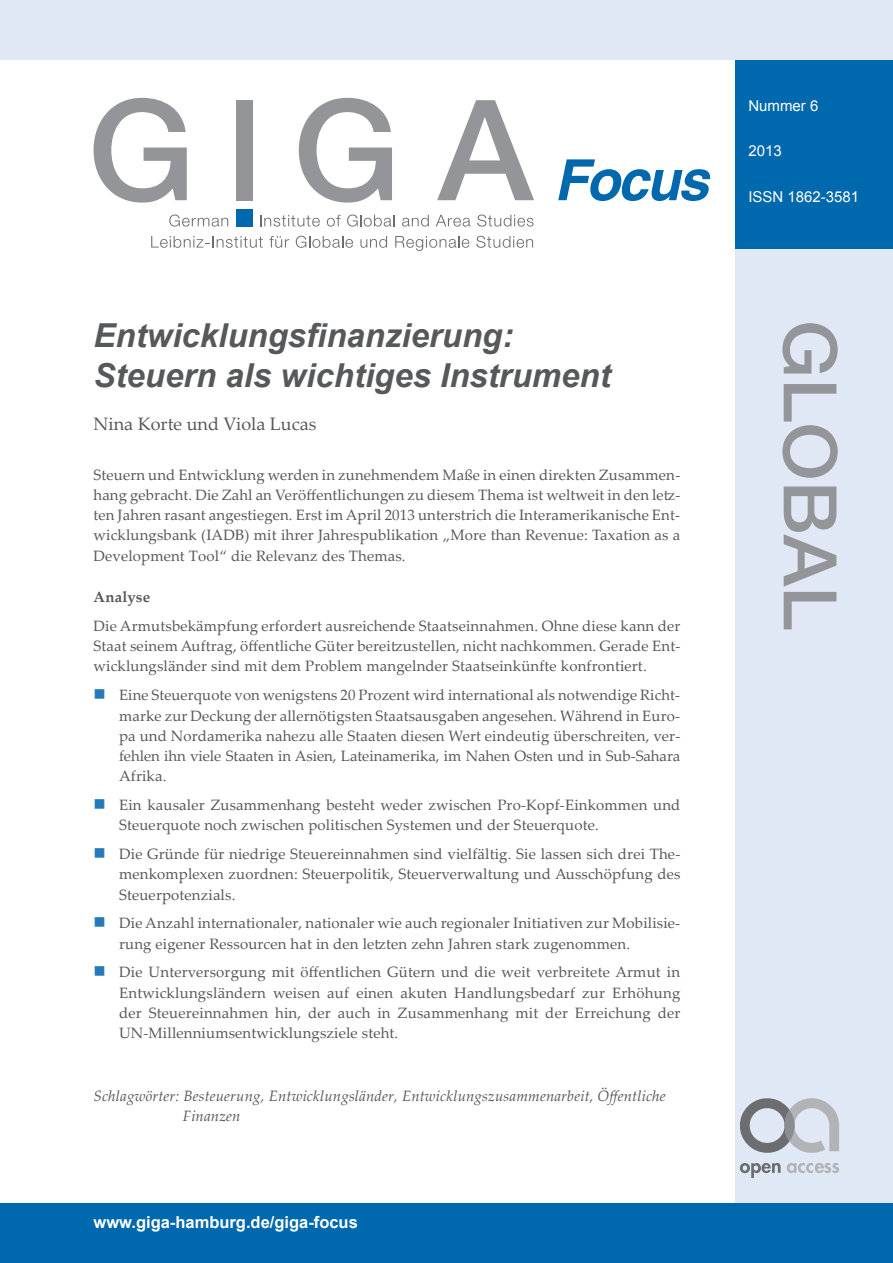
<style>
.page{position:relative;width:893px;height:1263px;background:#fff}
.page>*{position:absolute;margin:0;border:0;box-sizing:border-box;transform-origin:0 0}
.t1{font:italic 700 33px/39.6px "Arial";color:#57585a}
.t2{font:18px "Palatino Linotype";color:#57585a}
.t3{font:700 16.5px "Arial";color:#fff}
.t4{font:15px/20.2px "Palatino Linotype";letter-spacing:.01em;color:#57585a;text-align:justify}
.t5{font:italic 15px/20.2px "Palatino Linotype";letter-spacing:.01em;color:#57585a}
.t6{font:15px "Arial";color:#fff}
.t7{font:700 15px "Palatino Linotype";letter-spacing:.01em;color:#57585a}
</style>
<div class="page">
<div style="left:736px;top:60px;width:157px;height:207px;background:#0068ac"></div>
<div style="left:736px;top:249px;width:157px;height:1014px;background:#dfe8f4"></div>
<div style="left:0;top:1203px;width:893px;height:60px;background:#0068ac"></div>
<div style="left:0;top:0;width:893px;height:60px;background:#dfe8f4"></div>
<svg style="left:782px;top:323px;width:56px;height:51px"></svg>
<svg style="left:782px;top:384px;width:56px;height:94px"></svg>
<svg style="left:784px;top:486px;width:52px;height:143px"></svg>
<svg style="left:151px;top:236px;width:112px;height:12px"></svg>
<svg style="left:269px;top:236px;width:20px;height:12px"></svg>
<svg style="left:296px;top:236px;width:57px;height:12px"></svg>
<svg style="left:360px;top:236px;width:27px;height:12px"></svg>
<svg style="left:395px;top:236px;width:74px;height:15px"></svg>
<svg style="left:476px;top:236px;width:57px;height:12px"></svg>
<svg style="left:169px;top:215px;width:59px;height:12px"></svg>
<svg style="left:260px;top:215px;width:60px;height:12px"></svg>
<svg style="left:327px;top:215px;width:14px;height:12px"></svg>
<svg style="left:347px;top:215px;width:47px;height:12px"></svg>
<svg style="left:402px;top:215px;width:27px;height:12px"></svg>
<svg style="left:436px;top:215px;width:34px;height:12px"></svg>
<svg style="left:477px;top:215px;width:57px;height:12px"></svg>
<div style="left:236px;top:100px;width:17px;height:100px;background:#939598"></div>
<svg style="left:94px;top:98px;width:93px;height:105px"></svg>
<svg style="left:299px;top:98px;width:93px;height:105px"></svg>
<svg style="left:437px;top:100px;width:97px;height:100px"></svg>
<div style="left:236px;top:209px;width:17px;height:17px;background:#0068ac"></div>
<svg style="left:558px;top:159px;width:153px;height:42px"></svg>
<svg style="left:740px;top:1098px;width:99px;height:55px"></svg>
<svg style="left:740px;top:1163px;width:41px;height:15px"></svg>
<svg style="left:787px;top:1163px;width:52px;height:10px"></svg>
<h1 class="t1" style="left:94px;top:317px;width:519px">Entwicklungsfinanzierung:<br>Steuern als wichtiges Instrument</h1>
<p class="t2" style="left:94px;top:411px;width:224px">Nina Korte und Viola Lucas</p>
<p class="t4" style="left:94px;top:464px;width:588px">Steuern und Entwicklung werden in zunehmendem Maße in einen direkten Zusammen&shy;hang gebracht. Die Zahl an Veröffentlichungen zu diesem Thema ist weltweit in den letz&shy;ten Jahren rasant angestiegen. Erst im April 2013 unterstrich die Interamerikanische Ent&shy;wicklungsbank (IADB) mit ihrer Jahrespublikation „More than Revenue: Taxation as a Development Tool“ die Relevanz des Themas.</p>
<p class="t7" style="left:94px;top:586px;width:58px">Analyse</p>
<p class="t4" style="left:94px;top:615px;width:588px">Die Armutsbekämpfung erfordert ausreichende Staatseinnahmen. Ohne diese kann der Staat seinem Auftrag, öffentliche Güter bereitzustellen, nicht nachkommen. Gerade Ent&shy;wicklungsländer sind mit dem Problem mangelnder Staatseinkünfte konfrontiert.</p>
<p class="t4" style="left:119px;top:684px;width:563px">Eine Steuerquote von wenigstens 20 Prozent wird international als notwendige Richt&shy;marke zur Deckung der allernötigsten Staatsausgaben angesehen. Während in Euro&shy;pa und Nordamerika nahezu alle Staaten diesen Wert eindeutig überschreiten, ver&shy;fehlen ihn viele Staaten in Asien, Lateinamerika, im Nahen Osten und in Sub-Sahara Afrika.</p>
<p class="t4" style="left:119px;top:794px;width:563px">Ein kausaler Zusammenhang besteht weder zwischen Pro-Kopf-Einkommen und<br>Steuerquote noch zwischen politischen Systemen und der Steuerquote.</p>
<p class="t4" style="left:119px;top:843px;width:563px">Die Gründe für niedrige Steuereinnahmen sind vielfältig. Sie lassen sich drei The&shy;menkomplexen zuordnen: Steuerpolitik, Steuerverwaltung und Ausschöpfung des Steuerpotenzials.</p>
<p class="t4" style="left:119px;top:912px;width:563px">Die Anzahl internationaler, nationaler wie auch regionaler Initiativen zur Mobilisie&shy;rung eigener Ressourcen hat in den letzten zehn Jahren stark zugenommen.</p>
<p class="t4" style="left:119px;top:961px;width:563px">Die Unterversorgung mit öffentlichen Gütern und die weit verbreitete Armut in Entwicklungsländern weisen auf einen akuten Handlungsbedarf zur Erhöhung der Steuereinnahmen hin, der auch in Zusammenhang mit der Erreichung der UN-Millenniumsentwicklungsziele steht.</p>
<p class="t5" style="left:183px;top:1085px;width:484px;text-indent:-89px">Schlagwörter: Besteuerung, Entwicklungsländer, Entwicklungszusammenarbeit, Öffentliche<br>Finanzen</p>
<p class="t3" style="left:94px;top:1211px;width:266px">www.giga-hamburg.de/giga-focus</p>
<p class="t6" style="left:748px;top:96px;width:72px">Nummer 6</p>
<p class="t6" style="left:748px;top:141px;width:35px">2013</p>
<p class="t6" style="left:748px;top:187px;width:112px">ISSN 1862-3581</p>
</div>
